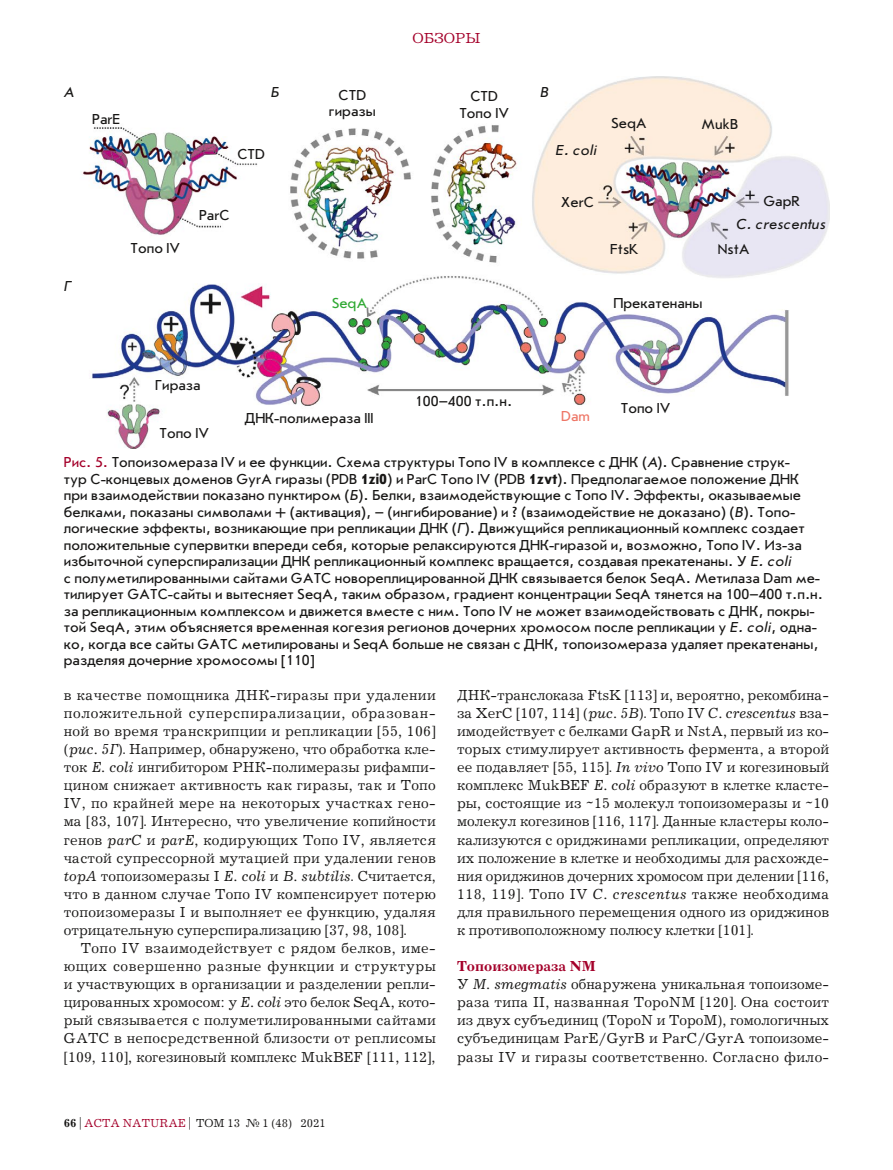
<style>
.page{position:relative;width:893px;height:1170px;background:#fff}
.page>*{position:absolute;margin:0;border:0;box-sizing:border-box;transform-origin:0 0}
.Текст{font:15px/18px "Journal C";color:#181716;text-align:justify}
.Подпись_Фото{font:15px/16.5px "Journal Sans C";color:#181716;text-align:center}
.Текст_без_Отступа{font:15px/18px "Journal C";letter-spacing:.02em;color:#181716;text-align:justify}
.Подпись_Фото-2{font:italic 15px "Journal Sans C";color:#181716}
.subhead2{font:700 15px "Journal C";color:#a4002a}
.t1{font:15px "Journal C";color:#a4002a}
.Подпись_Фото-3{font:15px "Journal Sans C";color:#30a934}
.Подпись_Фото-4{font:15px "Journal Sans C";color:#ee7666}
.t2{font:12px "Journal C";color:#181716}
.s1{color:#a4002a}
.s2{font-style:italic}
.s3{font-weight:700}
</style>
<div class="page">
<img style="left:82px;top:77px;width:747px;height:372px">
<p class="Подпись_Фото-2" style="left:64px;top:84px;width:11px">А</p>
<p class="Подпись_Фото" style="left:92px;top:111px;width:30px">ParE</p>
<p class="Подпись_Фото-2" style="left:64px;top:278px;width:9px">Г</p>
<p class="Подпись_Фото" style="left:131px;top:240px;width:51px">Топо IV</p>
<p class="t1" style="left:412px;top:31px;width:70px">ОБЗОРЫ</p>
<p class="Подпись_Фото-2" style="left:271px;top:84px;width:10px">Б</p>
<p class="Подпись_Фото" style="left:459px;top:89px;width:51px">CTD<br>Топо IV</p>
<p class="Подпись_Фото-2" style="left:540px;top:84px;width:10px">В</p>
<p class="Подпись_Фото" style="left:329px;top:87px;width:48px">CTD гиразы</p>
<p class="Подпись_Фото" style="left:237px;top:146px;width:29px">CTD</p>
<p class="Подпись_Фото-2" style="left:556px;top:142px;width:43px">E. coli</p>
<p class="Подпись_Фото" style="left:611px;top:115px;width:37px">SeqA</p>
<p class="Подпись_Фото" style="left:702px;top:116px;width:38px">MukB</p>
<p class="Подпись_Фото" style="left:199px;top:207px;width:32px">ParС</p>
<p class="Подпись_Фото" style="left:561px;top:194px;width:34px">XerC</p>
<p class="Подпись_Фото" style="left:610px;top:241px;width:30px">FtsK</p>
<p class="Подпись_Фото" style="left:764px;top:193px;width:38px">GapR</p>
<p class="Подпись_Фото-2" style="left:736px;top:217px;width:91px">C. crescentus</p>
<p class="Подпись_Фото" style="left:718px;top:241px;width:34px">NstA</p>
<p class="Подпись_Фото-3" style="left:332px;top:295px;width:37px">SeqA</p>
<p class="Подпись_Фото" style="left:613px;top:295px;width:91px">Прекатенаны</p>
<p class="Подпись_Фото" style="left:155px;top:377px;width:47px">Гираза</p>
<p class="Подпись_Фото" style="left:159px;top:424px;width:51px">Топо IV</p>
<p class="Подпись_Фото" style="left:245px;top:410px;width:130px">ДНК-полимераза III</p>
<p class="Подпись_Фото" style="left:415px;top:393px;width:99px">100–400 т.п.н.</p>
<p class="Подпись_Фото-4" style="left:561px;top:408px;width:30px">Dam</p>
<p class="Подпись_Фото" style="left:621px;top:400px;width:51px">Топо IV</p>
<p class="Подпись_Фото" style="left:64px;top:454px;width:761px;text-align:left"><span class="s1">Рис. 5.</span> Топоизомераза IV и ее функции. Схема структуры Топо IV в комплексе с ДНК (<span class="s2">А</span>). Сравнение струк-<br>тур C-концевых доменов GyrA гиразы (PDB <span class="s3">1zi0</span>) и ParC Топо IV (PDB <span class="s3">1zvt</span>). Предполагаемое положение ДНК при взаимодействии показано пунктиром (<span class="s2">Б</span>). Белки, взаимодействующие с Топо IV. Эффекты, оказываемые белками, показаны символами + (активация), – (ингибирование) и ? (взаимодействие не доказано) (<span class="s2">В</span>). Топо&shy;логические эффекты, возникающие при репликации ДНК (<span class="s2">Г</span>). Движущийся репликационный комплекс создает положительные супервитки впереди себя, которые релаксируются ДНК-гиразой и, возможно, Топо IV. Из-за избыточной суперспирализации ДНК репликационный комплекс вращается, создавая прекатенаны. У <span class="s2">E. coli<br></span>с полуметилированными сайтами GATC новореплицированной ДНК связывается белок SeqA. Метилаза Dam ме&shy;тилирует GATC-сайты и вытесняет SeqA, таким образом, градиент концентрации SeqA тянется на 100–400 т.п.н. за репликационным комплексом и движется вместе с ним. Топо IV не может взаимодействовать с ДНК, покры&shy;той SeqA, этим объясняется временная когезия регионов дочерних хромосом после репликации у <span class="s2">E. coli</span>, одна&shy;ко, когда все сайты GATC метилированы и SeqA больше не связан с ДНК, топоизомераза удаляет прекатенаны, разделяя дочерние хромосомы [110]</p>
<p class="Текст" style="left:64px;top:686px;width:374px">в качестве помощника ДНК-гиразы при удалении положительной суперспирализации, образован&shy;ной во время транскрипции и репликации [55, 106] (<span class="s2">рис. 5Г</span>). Например, обнаружено, что обработка кле&shy;ток <span class="s2">E. coli</span> ингибитором РНК-полимеразы рифампи&shy;цином снижает активность как гиразы, так и Топо IV, по крайней мере на некоторых участках гено&shy;ма [83, 107]. Интересно, что увеличение копийности генов <span class="s2">parC</span> и <span class="s2">parE</span>, кодирующих Топо IV, является частой супрессорной мутацией при удалении генов <span class="s2">topA</span> топоизомеразы I <span class="s2">E. coli</span> и <span class="s2">B. subtilis</span>. Считается, что в данном случае Топо IV компенсирует потерю топоизомеразы I и выполняет ее функцию, удаляя отрицательную суперспирализацию [37, 98, 108].</p>
<p class="Текст" style="left:64px;top:939px;width:374px;text-indent:17px">Топо IV взаимодействует с рядом белков, име&shy;ющих совершенно разные функции и структуры и участвующих в организации и разделении репли&shy;цированных хромосом: у <span class="s2">E. coli</span> это белок SeqA, кото&shy;рый связывается с полуметилированными сайтами GATC в непосредственной близости от реплисомы [109, 110], когезиновый комплекс MukBEF [111, 112],</p>
<p class="t2" style="left:64px;top:1116px;width:263px"><span class="s3">66</span> | <span class="s1">ACTA NATURAE</span> | ТОМ 13 № 1 (48) 2021</p>
<p class="Текст" style="left:457px;top:686px;width:374px">ДНК-транслоказа FtsK [113] и, вероятно, рекомбина&shy;за XerC [107, 114] (<span class="s2">рис. 5В</span>). Топо IV <span class="s2">C. crescentus</span> вза&shy;имодействует с белками GapR и NstA, первый из ко&shy;торых стимулирует активность фермента, а второй ее подавляет [55, 115]. <span class="s2">In vivo</span> Топо IV и когезиновый комплекс MukBEF <span class="s2">E. coli</span> образуют в клетке класте&shy;ры, состоящие из ~15 молекул топоизомеразы и ~10 молекул когезинов [116, 117]. Данные кластеры коло&shy;кализуются с ориджинами репликации, определяют их положение в клетке и необходимы для расхожде&shy;ния ориджинов дочерних хромосом при делении [116, 118, 119]. Топо IV <span class="s2">C. crescentus</span> также необходима для правильного перемещения одного из ориджинов к противоположному полюсу клетки [101].</p>
<p class="subhead2" style="left:457px;top:957px;width:140px">Топоизомераза NM</p>
<p class="Текст_без_Отступа" style="left:457px;top:975px;width:374px">У <span class="s2">M. smegmatis</span> обнаружена уникальная топоизоме&shy;раза типа II, названная TopoNM [120]. Она состоит из двух субъединиц (TopоN и TopоM), гомологичных субъединицам ParE/GyrB и ParC/GyrA топоизоме&shy;разы IV и гиразы соответственно. Согласно фило-</p>
</div>
